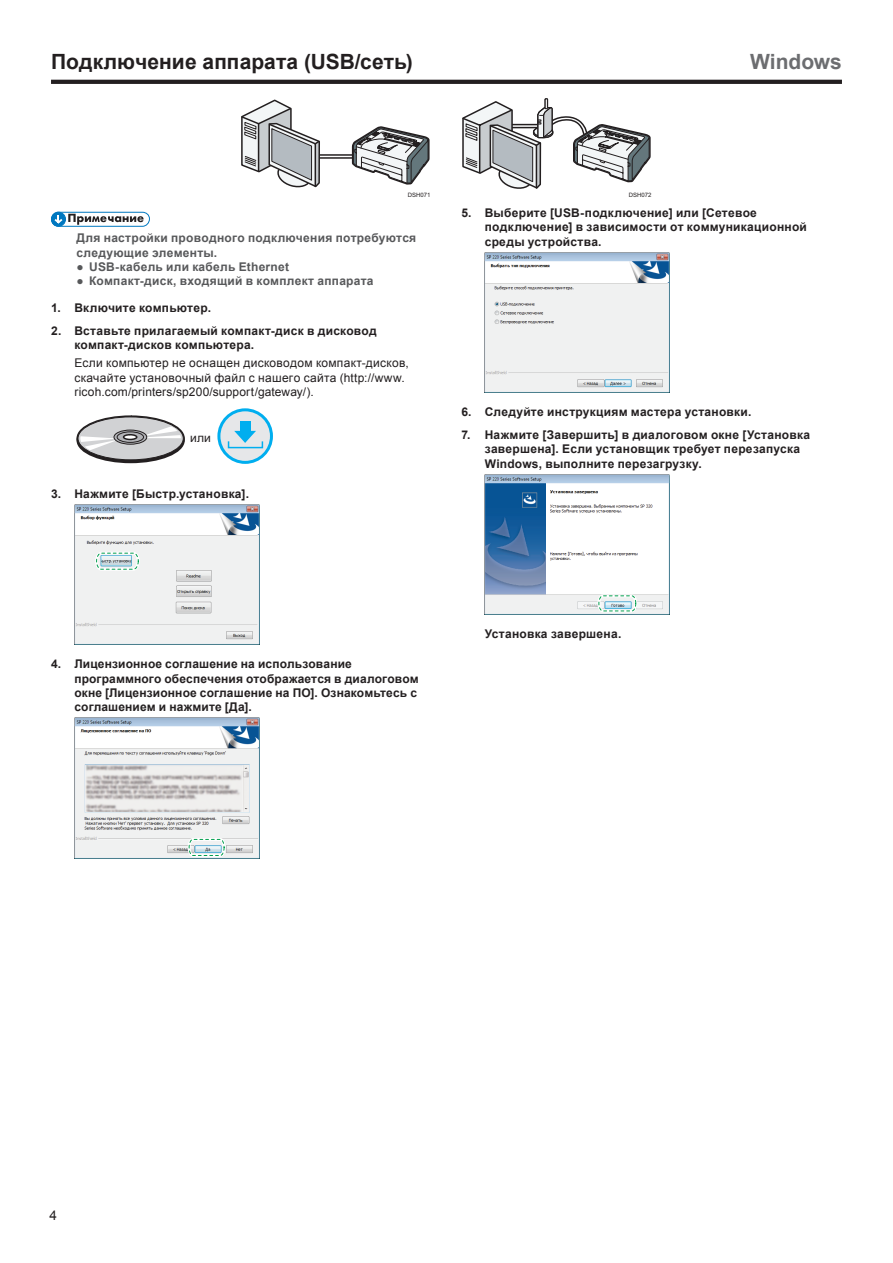
<style>
.page{position:relative;width:893px;height:1263px;background:#fff}
.page>*{position:absolute;margin:0;border:0;box-sizing:border-box;transform-origin:0 0}
.t1{font:700 21px "Arial";letter-spacing:.005em;color:#231f20}
.t2{font:700 21px "Arial";color:#6c6d70}
.t3{font:13.5px "Arial";color:#231f20}
.t4{font:700 12px/14.2px "Arial";letter-spacing:.02em;color:#231f20}
.t5{font:12px/14.2px "Arial";letter-spacing:.02em;color:#231f20}
.t6{font:700 12px/14.2px "Arial";letter-spacing:.02em;color:#57585a}
.t7{font:6px "Arial";color:#231f20}
</style>
<div class="page">
<svg style="left:51px;top:80px;width:791px;height:4px;background:#262223"></svg>
<div style="left:279px;top:154px;width:81px;height:5px;border:2px solid #231f20;border-radius:2px"></div>
<svg style="left:241px;top:99px;width:80px;height:89px"></svg>
<svg style="left:350px;top:126px;width:80px;height:59px"></svg>
<svg style="left:462px;top:98px;width:189px;height:91px"></svg>
<div style="left:51px;top:212px;width:99px;height:15px;border:1px solid #0078c0;border-radius:7px"></div>
<div style="left:51px;top:212px;width:15px;height:14px;background:#0078c0;border-radius:50%"></div>
<div style="left:51px;top:212px;width:15px;height:15px;border:1px solid #0078c0;border-radius:50%"></div>
<svg style="left:55px;top:215px;width:7px;height:9px"></svg>
<svg style="left:68px;top:214px;width:76px;height:11px"></svg>
<div style="left:78px;top:419px;width:105px;height:43px;background:#231f20;border-radius:50%"></div>
<div style="left:77px;top:417px;width:108px;height:46px;border:3px solid #231f20;border-radius:50%"></div>
<div style="left:78px;top:417px;width:105px;height:43px;background:#d1d2d4;border-radius:50%"></div>
<div style="left:78px;top:416px;width:106px;height:44px;border:1px solid #231f20;border-radius:50%"></div>
<svg style="left:80px;top:426px;width:101px;height:24px"></svg>
<svg style="left:219px;top:410px;width:52px;height:52px"></svg>
<div style="left:217px;top:408px;width:56px;height:56px;border:3px solid #00aeef;border-radius:50%"></div>
<div style="left:240px;top:421px;width:11px;height:13px;background:#00aeef"></div>
<svg style="left:234px;top:431px;width:22px;height:10px"></svg>
<div style="left:228px;top:441px;width:35px;height:7px;border:2px solid #00aeef"></div>
<img style="left:74px;top:504px;width:186px;height:141px">
<svg style="left:94px;top:550px;width:47px;height:22px"></svg>
<img style="left:74px;top:718px;width:186px;height:140px">
<svg style="left:186px;top:836px;width:41px;height:22px"></svg>
<img style="left:485px;top:252px;width:185px;height:141px">
<img style="left:485px;top:474px;width:185px;height:141px">
<svg style="left:596px;top:593px;width:43px;height:21px"></svg>
<h1 class="t1" style="left:51px;top:47px;width:363px">Подключение аппарата (USB/сеть)</h1>
<h1 class="t2" style="left:750px;top:47px;width:93px">Windows</h1>
<p class="t7" style="left:408px;top:190px;width:24px">DSH071</p>
<p class="t7" style="left:629px;top:190px;width:24px">DSH072</p>
<p class="t6" style="left:77px;top:231px;width:341px">Для настройки проводного подключения потребуются следующие элементы.</p>
<p class="t6" style="left:77px;top:260px;width:214px">● USB-кабель или кабель Ethernet</p>
<p class="t6" style="left:77px;top:274px;width:299px">● Компакт-диск, входящий в комплект аппарата</p>
<p class="t4" style="left:51px;top:301px;width:162px">1. Включите компьютер.</p>
<p class="t4" style="left:74px;top:323px;width:304px;text-indent:-23px">2. Вставьте прилагаемый компакт-диск в дисковод компакт-дисков компьютера.</p>
<p class="t5" style="left:74px;top:356px;width:336px">Если компьютер не оснащен дисководом компакт-дисков, скачайте установочный файл с нашего сайта (http://www. ricoh.com/printers/sp200/support/gateway/).</p>
<p class="t5" style="left:190px;top:431px;width:22px">или</p>
<p class="t4" style="left:485px;top:206px;width:324px;text-indent:-23px">5. Выберите [USB-подключение] или [Сетевое подключение] в зависимости от коммуникационной среды устройства.</p>
<p class="t4" style="left:461px;top:405px;width:292px">6. Следуйте инструкциям мастера установки.</p>
<p class="t4" style="left:485px;top:428px;width:327px;text-indent:-23px">7. Нажмите [Завершить] в диалоговом окне [Установка завершена]. Если установщик требует перезапуска<br>Windows, выполните перезагрузку.</p>
<p class="t4" style="left:51px;top:486px;width:199px">3. Нажмите [Быстр.установка].</p>
<p class="t4" style="left:74px;top:657px;width:346px;text-indent:-23px">4. Лицензионное соглашение на использование программного обеспечения отображается в диалоговом окне [Лицензионное соглашение на ПО]. Ознакомьтесь с соглашением и нажмите [Да].</p>
<p class="t4" style="left:485px;top:627px;width:138px">Установка завершена.</p>
<p class="t3" style="left:49px;top:1206px;width:9px">4</p>
</div>
